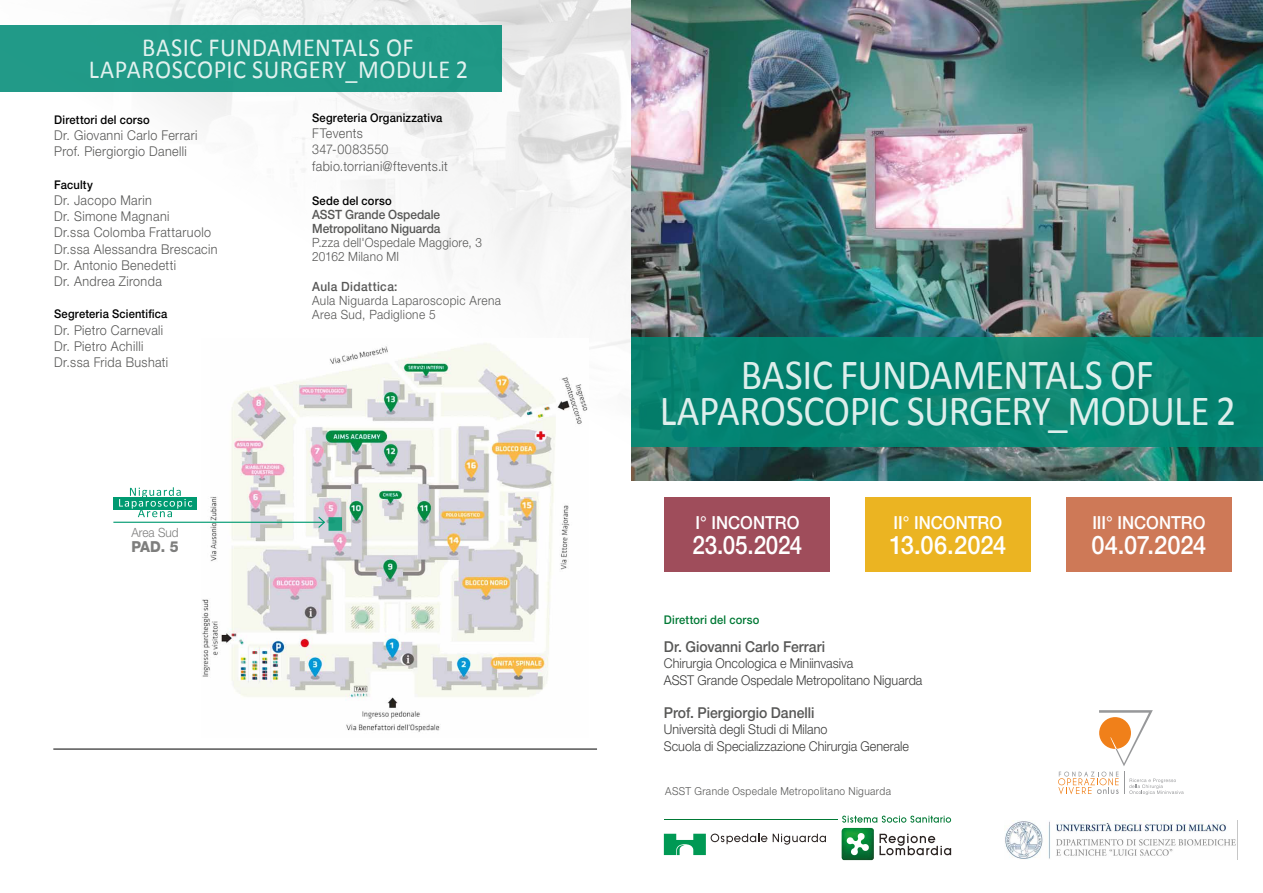
<style>
.page{position:relative;width:1263px;height:893px;background:#fff}
.page>*{position:absolute;margin:0;border:0;box-sizing:border-box;transform-origin:0 0}
.t1{font:43.2px/36px "Calibri";letter-spacing:-.015em;color:#fff;text-align:center;scale:.91 1}
.t2{font:26.1px/21.8px "Calibri";letter-spacing:.02em;color:#fff;text-align:center;scale:.93 1}
.t3{font:500 25.5px "Helvetica Neue LT Std";letter-spacing:-.01em;color:#fff;scale:.93 1}
.t4{font:500 25.5px "Helvetica Neue LT Std";letter-spacing:-.01em;color:#fff;scale:.88 1}
.t5{font:500 18px "Helvetica Neue LT Std";color:#fff;scale:.93 1}
.t6{font:800 15.15px "Helvetica Neue LT Std";color:#7e7e7d;scale:.93 1}
.t7{font:500 15px "Helvetica Neue LT Std";color:#575756;scale:.93 1}
.t8{font:300 13.5px/16.2px "Helvetica Neue LT Std";letter-spacing:.03em;color:#575756;scale:.93 1}
.t9{font:300 13.5px/16.5px "Helvetica Neue LT Std";color:#3c3c3b;scale:.93 1}
.t10{font:300 12.75px/14px "Helvetica Neue LT Std";letter-spacing:.025em;color:#575756;scale:.93 1}
.t11{font:500 12.75px/14px "Helvetica Neue LT Std";letter-spacing:-.005em;color:#575756;scale:.93 1}
.t12{font:500 12.75px "Helvetica Neue LT Std";letter-spacing:.035em;color:#575756;scale:.93 1}
.t13{font:300 12.75px "Helvetica Neue LT Std";color:#7e7e7d;scale:.93 1}
.t14{font:500 12px "Helvetica Neue LT Std";letter-spacing:.015em;color:#000;scale:.93 1}
.t15{font:500 12px "Helvetica Neue LT Std";letter-spacing:.015em;color:#007935;scale:.93 1}
.t16{font:300 10.95px "Helvetica Neue LT Std";letter-spacing:.04em;color:#575756;scale:.93 1}
</style>
<div class="page">
<img style="left:0;top:0;width:1263px;height:481px">
<div style="left:0;top:26px;width:502px;height:66px;background:#219987"></div>
<svg style="left:1099px;top:710px;width:54px;height:56px"></svg>
<svg style="left:1124px;top:772px;width:59px;height:23px"></svg>
<svg style="left:1058px;top:772px;width:60px;height:22px"></svg>
<svg style="left:773px;top:834px;width:53px;height:11px"></svg>
<svg style="left:879px;top:834px;width:72px;height:21px"></svg>
<svg style="left:842px;top:816px;width:109px;height:7px"></svg>
<hr style="left:664px;top:818px;width:173px;height:1px;background:#007935">
<svg style="left:664px;top:834px;width:103px;height:21px"></svg>
<img style="left:842px;top:828px;width:32px;height:32px">
<svg style="left:846px;top:832px;width:23px;height:24px"></svg>
<div style="left:664px;top:497px;width:166px;height:75px;background:#9f4d5b"></div>
<img style="left:1005px;top:821px;width:231px;height:38px">
<div style="left:1066px;top:497px;width:166px;height:75px;background:#ce7957"></div>
<div style="left:865px;top:497px;width:166px;height:75px;background:#ebb422"></div>
<img style="left:201px;top:339px;width:388px;height:393px">
<div style="left:328px;top:517px;width:14px;height:14px;background:#1ca17f;border:1px solid #009a71"></div>
<hr style="left:113px;top:522px;width:211px;height:1px;background:#009a71">
<svg style="left:317px;top:515px;width:9px;height:14px"></svg>
<div style="left:113px;top:497px;width:84px;height:13px;background:#009a71"></div>
<svg style="left:119px;top:487px;width:73px;height:30px"></svg>
<hr style="left:53px;top:749px;width:544px;height:1px;background:#000">
<div style="left:631px;top:337px;width:632px;height:109px;background:linear-gradient(to right,#068371,#088673)"></div>
<h2 class="t2" style="left:88px;top:36px;width:410px">BASIC FUNDAMENTALS OF<br>LAPAROSCOPIC SURGERY_MODULE 2</h2>
<p class="t14" style="left:54px;top:113px;width:104px">Direttori del corso</p>
<p class="t8" style="left:54px;top:127px;width:156px">Dr. Giovanni Carlo Ferrari<br>Prof. Piergiorgio Danelli</p>
<p class="t14" style="left:54px;top:177px;width:43px">Faculty</p>
<p class="t8" style="left:54px;top:192px;width:177px">Dr. Jacopo Marin<br>Dr. Simone Magnani<br>Dr.ssa Colomba Frattaruolo<br>Dr.ssa Alessandra Brescacin<br>Dr. Antonio Benedetti<br>Dr. Andrea Zironda</p>
<p class="t14" style="left:54px;top:307px;width:123px">Segreteria Scientifica</p>
<p class="t8" style="left:54px;top:321px;width:124px">Dr. Pietro Carnevali<br>Dr. Pietro Achilli<br>Dr.ssa Frida Bushati</p>
<p class="t13" style="left:132px;top:525px;width:52px">Area Sud</p>
<p class="t6" style="left:132px;top:538px;width:52px">PAD. 5</p>
<p class="t14" style="left:312px;top:110px;width:142px">Segreteria Organizzativa</p>
<p class="t8" style="left:312px;top:125px;width:148px">FTevents<br>347-0083550 fabio.torriani@ftevents.it</p>
<p class="t14" style="left:312px;top:193px;width:87px">Sede del corso</p>
<p class="t11" style="left:312px;top:207px;width:139px">ASST Grande Ospedale<br>Metropolitano Niguarda</p>
<p class="t10" style="left:312px;top:235px;width:184px">P.zza dell'Ospedale Maggiore, 3<br>20162 Milano MI</p>
<p class="t12" style="left:312px;top:279px;width:93px">Aula Didattica:</p>
<p class="t10" style="left:312px;top:293px;width:204px">Aula Niguarda Laparoscopic Arena<br>Area Sud, Padiglione 5</p>
<h1 class="t1" style="left:659px;top:356px;width:636px">BASIC FUNDAMENTALS OF<br>LAPAROSCOPIC SURGERY_MODULE 2</h1>
<h3 class="t5" style="left:695px;top:511px;width:113px">I° INCONTRO</h3>
<h3 class="t4" style="left:693px;top:530px;width:126px">23.05.2024</h3>
<h3 class="t5" style="left:893px;top:511px;width:118px">II° INCONTRO</h3>
<h3 class="t3" style="left:889px;top:530px;width:127px">13.06.2024</h3>
<p class="t15" style="left:664px;top:613px;width:104px">Direttori del corso</p>
<p class="t7" style="left:664px;top:637px;width:175px">Dr. Giovanni Carlo Ferrari</p>
<p class="t9" style="left:664px;top:655px;width:280px">Chirurgia Oncologica e Miniinvasiva<br>ASST Grande Ospedale Metropolitano Niguarda</p>
<p class="t7" style="left:664px;top:703px;width:163px">Prof. Piergiorgio Danelli</p>
<p class="t9" style="left:664px;top:721px;width:265px">Università degli Studi di Milano<br>Scuola di Specializzazione Chirurgia Generale</p>
<p class="t16" style="left:665px;top:784px;width:244px">ASST Grande Ospedale Metropolitano Niguarda</p>
<h3 class="t5" style="left:1092px;top:511px;width:123px">III° INCONTRO</h3>
<h3 class="t3" style="left:1091px;top:530px;width:125px">04.07.2024</h3>
</div>
